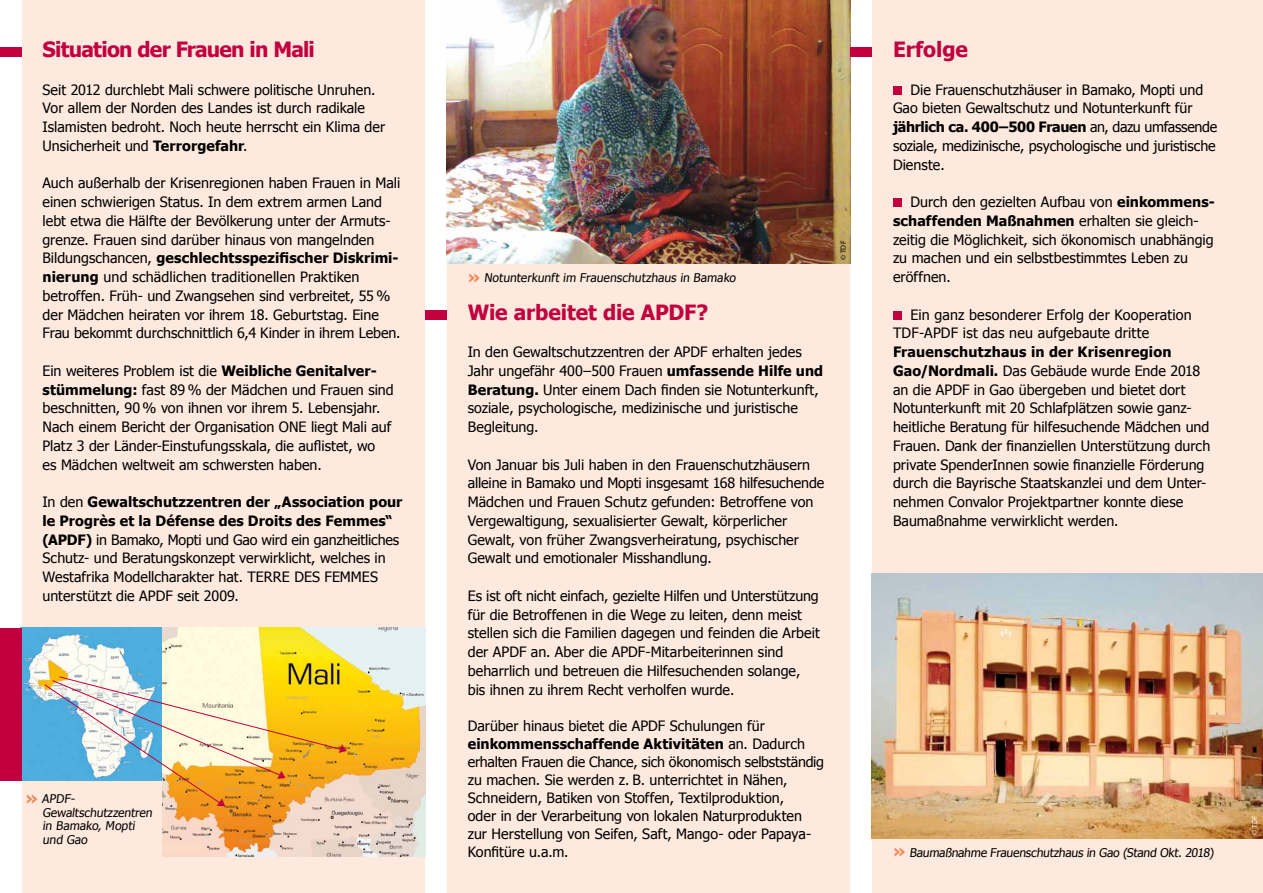
<style>
.page{position:relative;width:1263px;height:893px;background:#fde9dd}
.page>*{position:absolute;margin:0;border:0;box-sizing:border-box;transform-origin:0 0}
.t1{font:700 21px "Tahoma";letter-spacing:-.015em;color:#c3003f}
.t2{font:700 21px "Tahoma";letter-spacing:-.04em;color:#c3003f}
.t3{font:14.25px/18.8px "Tahoma";color:#000}
.t4{font:12px/13.5px "Tahoma";letter-spacing:-.01em;color:#000}
.t5{font:7.5px "Myriad Pro";color:#000}
.t6{font:7.5px "Myriad Pro";color:#fff}
.s1{font-weight:700}
.s2{font-weight:700;font-size:18px;color:#ef8759}
</style>
<div class="page">
<div style="left:850px;top:0;width:22px;height:893px;background:#fff"></div>
<div style="left:0;top:0;width:21px;height:893px;background:#fff"></div>
<div style="left:425px;top:0;width:21px;height:893px;background:#fff"></div>
<img style="left:446px;top:0;width:404px;height:264px">
<div style="left:0;top:48px;width:21px;height:9px;background:#c3003f"></div>
<div style="left:425px;top:310px;width:21px;height:10px;background:#c3003f"></div>
<div style="left:850px;top:47px;width:22px;height:10px;background:#c3003f"></div>
<img style="left:872px;top:573px;width:391px;height:266px">
<div style="left:893px;top:86px;width:8px;height:9px;background:#c3003f"></div>
<div style="left:893px;top:199px;width:8px;height:8px;background:#c3003f"></div>
<div style="left:893px;top:311px;width:8px;height:9px;background:#c3003f"></div>
<img style="left:21px;top:628px;width:141px;height:152px">
<div style="left:0;top:628px;width:21px;height:152px;background:#c3003f"></div>
<img style="left:162px;top:628px;width:263px;height:229px">
<img style="left:44px;top:676px;width:305px;height:136px">
<h1 class="t2" style="left:43px;top:36px;width:274px">Situation der Frauen in Mali</h1>
<p class="t3" style="left:43px;top:79px;width:344px">Seit 2012 durchlebt Mali schwere politische Unruhen.<br>Vor allem der Norden des Landes ist durch radikale Islamisten bedroht. Noch heute herrscht ein Klima der Unsicherheit und <span class="s1">Terrorgefahr</span>.</p>
<p class="t3" style="left:43px;top:173px;width:359px">Auch außerhalb der Krisenregionen haben Frauen in Mali einen schwierigen Status. In dem extrem armen Land lebt etwa die Hälfte der Bevölkerung unter der Armuts&shy;grenze. Frauen sind darüber hinaus von mangelnden Bildungschancen, <span class="s1">geschlechtsspezifischer Diskrimi&shy;nierung</span> und schädlichen traditionellen Praktiken betroffen. Früh- und Zwangsehen sind verbreitet, 55 % der Mädchen heiraten vor ihrem 18. Geburtstag. Eine Frau bekommt durchschnittlich 6,4 Kinder in ihrem Leben.</p>
<p class="t3" style="left:43px;top:361px;width:353px">Ein weiteres Problem ist die <span class="s1">Weibliche Genitalver&shy;stümmelung:</span> fast 89 % der Mädchen und Frauen sind beschnitten, 90 % von ihnen vor ihrem 5. Lebensjahr.<br>Nach einem Bericht der Organisation ONE liegt Mali auf Platz 3 der Länder-Einstufungsskala, die auflistet, wo<br>es Mädchen weltweit am schwersten haben.</p>
<p class="t3" style="left:43px;top:492px;width:361px">In den <span class="s1">Gewaltschutzzentren der „Association pour le Progrès et la Défense des Droits des Femmes“ (APDF)</span> in Bamako, Mopti und Gao wird ein ganzheitliches Schutz- und Beratungskonzept verwirklicht, welches in Westafrika Modellcharakter hat. TERRE DES FEMMES unterstützt die APDF seit 2009.</p>
<p class="t4" style="left:43px;top:792px;width:113px;text-indent:-17px"><span class="s2">»</span> APDF-<br>Gewaltschutzzentren in Bamako, Mopti und Gao</p>
<p class="t4" style="left:468px;top:271px;width:271px"><span class="s2">»</span> Notunterkunft im Frauenschutzhaus in Bamako</p>
<h1 class="t1" style="left:468px;top:299px;width:242px">Wie arbeitet die APDF?</h1>
<p class="t3" style="left:468px;top:342px;width:357px">In den Gewaltschutzzentren der APDF erhalten jedes Jahr ungefähr 400–500 Frauen <span class="s1">umfassende Hilfe und Beratung.</span> Unter einem Dach finden sie Notunterkunft, soziale, psychologische, medizinische und juristische Begleitung.</p>
<p class="t3" style="left:468px;top:455px;width:358px">Von Januar bis Juli haben in den Frauenschutzhäusern alleine in Bamako und Mopti insgesamt 168 hilfesuchende Mädchen und Frauen Schutz gefunden: Betroffene von Vergewaltigung, sexualisierter Gewalt, körperlicher Gewalt, von früher Zwangsverheiratung, psychischer Gewalt und emotionaler Misshandlung.</p>
<p class="t3" style="left:468px;top:586px;width:354px">Es ist oft nicht einfach, gezielte Hilfen und Unterstützung für die Betroffenen in die Wege zu leiten, denn meist stellen sich die Familien dagegen und feinden die Arbeit der APDF an. Aber die APDF-Mitarbeiterinnen sind beharrlich und betreuen die Hilfesuchenden solange, bis ihnen zu ihrem Recht verholfen wurde.</p>
<p class="t3" style="left:468px;top:716px;width:358px;line-height:18px">Darüber hinaus bietet die APDF Schulungen für <span class="s1">einkommensschaffende Aktivitäten</span> an. Dadurch erhalten Frauen die Chance, sich ökonomisch selbstständig zu machen. Sie werden z. B. unterrichtet in Nähen, Schneidern, Batiken von Stoffen, Textilproduktion,<br>oder in der Verarbeitung von lokalen Naturprodukten zur Herstellung von Seifen, Saft, Mango- oder Papaya-Konfitüre u.a.m.</p>
<p class="t5" style="left:838px;top:260px;width:21px;rotate:-90deg">© TDF</p>
<h1 class="t1" style="left:893px;top:36px;width:76px">Erfolge</h1>
<p class="t3" style="left:893px;top:79px;width:326px;text-indent:17px">Die Frauenschutzhäuser in Bamako, Mopti und Gao bieten Gewaltschutz und Notunterkunft für <span class="s1">jährlich ca. 400–500 Frauen</span> an, dazu umfassende soziale, medizinische, psychologische und juristische Dienste.</p>
<p class="t3" style="left:893px;top:192px;width:323px;text-indent:17px">Durch den gezielten Aufbau von <span class="s1">einkommens&shy;schaffenden Maßnahmen</span> erhalten sie gleich&shy;zeitig die Möglichkeit, sich ökonomisch unabhängig zu machen und ein selbstbestimmtes Leben zu eröffnen.</p>
<p class="t3" style="left:893px;top:304px;width:300px;text-indent:17px">Ein ganz besonderer Erfolg der Kooperation<br>TDF-APDF ist das neu aufgebaute dritte</p>
<p class="t3" style="left:893px;top:342px;width:319px"><span class="s1">Frauenschutzhaus in der Krisenregion Gao/Nordmali.</span> Das Gebäude wurde Ende 2018 an die APDF in Gao übergeben und bietet dort Notunterkunft mit 20 Schlafplätzen sowie ganz&shy;heitliche Beratung für hilfesuchende Mädchen und Frauen. Dank der finanziellen Unterstützung durch private SpenderInnen sowie finanzielle Förderung durch die Bayrische Staatskanzlei und dem Unter&shy;nehmen Convalor Projektpartner konnte diese Baumaßnahme verwirklicht werden.</p>
<p class="t4" style="left:893px;top:845px;width:324px"><span class="s2">»</span> Baumaßnahme Frauenschutzhaus in Gao (Stand Okt. 2018)</p>
<p class="t6" style="left:1250px;top:835px;width:21px;rotate:-90deg">© TDF</p>
</div>
